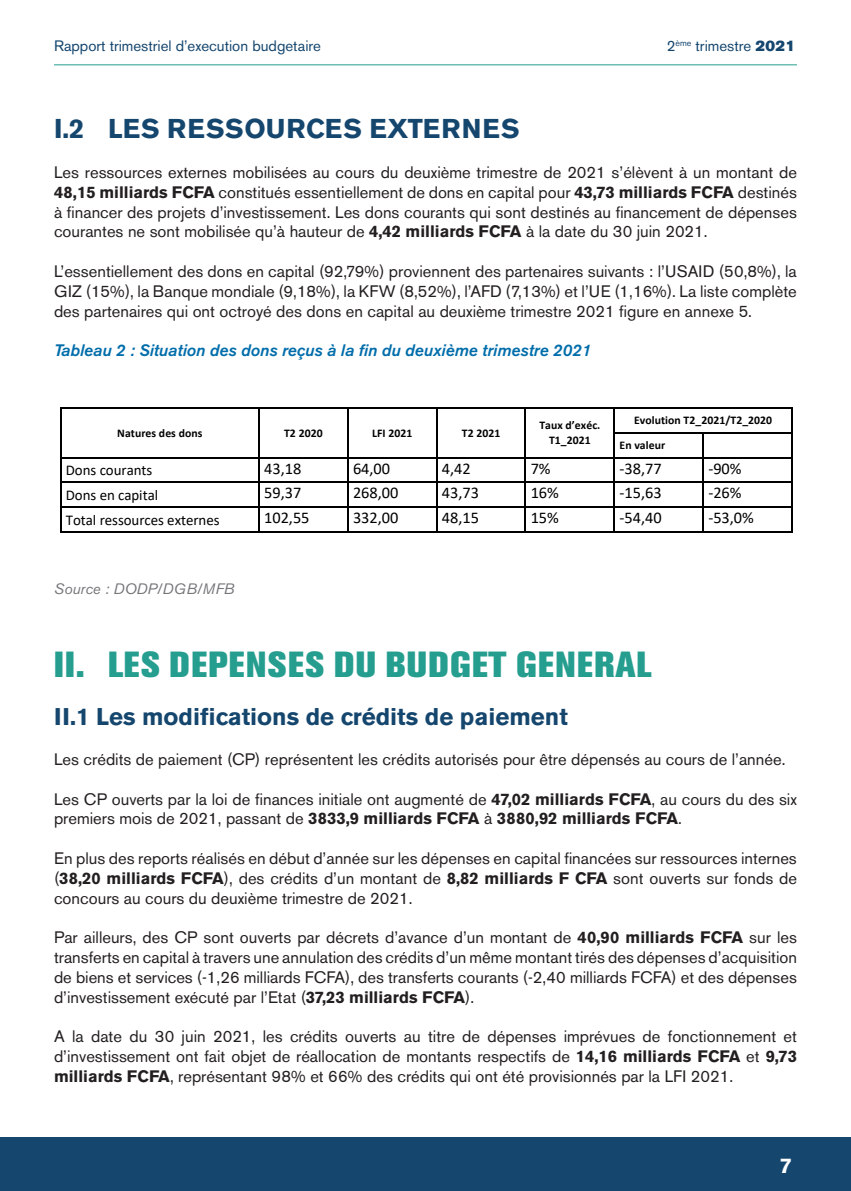
<style>
.page{position:relative;width:851px;height:1191px;background:#fff}
.page>*{position:absolute;margin:0;border:0;box-sizing:border-box;transform-origin:0 0}
.t1{font:800 36px "Akzidenz Grotesk BE";letter-spacing:.04em;color:#259e8f}
.t2{font:700 27px "Akzidenz Grotesk BE";letter-spacing:.03em;color:#15466e}
.t3{font:700 24px "Akzidenz Grotesk BE";color:#15466e}
.t4{font:700 21px "Akzidenz Grotesk BE";color:#fff}
.t5{font:16.5px/19.8px "Akzidenz Grotesk BE";color:#231f20;text-align:justify}
.t6{font:italic 500 16.5px "Akzidenz Grotesk BE";color:#006daa}
.t7{font:16.35px "Calibri";color:#000}
.t8{font:15px "Akzidenz Grotesk BE";color:#15466e}
.t9{font:italic 15px "Akzidenz Grotesk BE";color:#757679}
.t10{font:14.85px "Calibri";letter-spacing:-.005em;color:#000}
.t11{font:700 11.7px/14.5px "Calibri";letter-spacing:.005em;color:#000;text-align:center}
.t12{font:700 11.7px "Arial";letter-spacing:.005em;color:#000}
.t13{font:italic 10.35px "Arial";letter-spacing:.005em;color:#000}
.s1{font-family:"Akzidenz Grotesk BE Super"}
.s2{font-weight:700}
</style>
<div class="page">
<div style="left:0;top:1136px;width:850px;height:55px;background:#15466e"></div>
<hr style="left:54px;top:65px;width:742px;height:1px;background:#259e8f">
<hr style="left:61px;top:407px;width:197px;height:1px;background:#000">
<hr style="left:259px;top:407px;width:88px;height:1px;background:#000">
<hr style="left:348px;top:407px;width:88px;height:1px;background:#000">
<hr style="left:437px;top:407px;width:87px;height:1px;background:#000">
<hr style="left:526px;top:407px;width:87px;height:1px;background:#000">
<hr style="left:615px;top:407px;width:176px;height:1px;background:#000">
<hr style="left:524px;top:408px;width:2px;height:24px;background:#000">
<hr style="left:613px;top:408px;width:2px;height:24px;background:#000">
<hr style="left:615px;top:432px;width:87px;height:1px;background:#000">
<hr style="left:703px;top:432px;width:88px;height:1px;background:#000">
<hr style="left:524px;top:433px;width:2px;height:24px;background:#000">
<hr style="left:613px;top:433px;width:2px;height:24px;background:#000">
<hr style="left:61px;top:457px;width:197px;height:1px;background:#000">
<hr style="left:259px;top:457px;width:88px;height:1px;background:#000">
<hr style="left:348px;top:457px;width:88px;height:1px;background:#000">
<hr style="left:437px;top:457px;width:87px;height:1px;background:#000">
<hr style="left:526px;top:457px;width:87px;height:1px;background:#000">
<hr style="left:615px;top:457px;width:87px;height:1px;background:#000">
<hr style="left:703px;top:457px;width:88px;height:1px;background:#000">
<hr style="left:524px;top:458px;width:2px;height:23px;background:#000">
<hr style="left:613px;top:458px;width:2px;height:23px;background:#000">
<hr style="left:61px;top:481px;width:197px;height:2px;background:#000">
<hr style="left:259px;top:481px;width:88px;height:2px;background:#000">
<hr style="left:348px;top:481px;width:88px;height:2px;background:#000">
<hr style="left:437px;top:481px;width:87px;height:2px;background:#000">
<hr style="left:526px;top:481px;width:87px;height:2px;background:#000">
<hr style="left:615px;top:481px;width:87px;height:2px;background:#000">
<hr style="left:703px;top:481px;width:88px;height:2px;background:#000">
<hr style="left:524px;top:483px;width:2px;height:23px;background:#000">
<hr style="left:613px;top:483px;width:2px;height:23px;background:#000">
<hr style="left:61px;top:506px;width:197px;height:1px;background:#000">
<hr style="left:259px;top:506px;width:88px;height:1px;background:#000">
<hr style="left:348px;top:506px;width:88px;height:1px;background:#000">
<hr style="left:437px;top:506px;width:87px;height:1px;background:#000">
<hr style="left:526px;top:506px;width:87px;height:1px;background:#000">
<hr style="left:615px;top:506px;width:87px;height:1px;background:#000">
<hr style="left:703px;top:506px;width:88px;height:1px;background:#000">
<svg style="left:60px;top:407px;width:1px;height:125px"></svg>
<hr style="left:61px;top:531px;width:197px;height:1px;background:#000">
<svg style="left:258px;top:407px;width:1px;height:125px"></svg>
<hr style="left:259px;top:531px;width:88px;height:1px;background:#000">
<svg style="left:347px;top:407px;width:1px;height:125px"></svg>
<hr style="left:348px;top:531px;width:88px;height:1px;background:#000">
<svg style="left:436px;top:407px;width:1px;height:125px"></svg>
<hr style="left:437px;top:531px;width:87px;height:1px;background:#000">
<hr style="left:524px;top:507px;width:2px;height:24px;background:#000">
<hr style="left:526px;top:531px;width:87px;height:1px;background:#000">
<hr style="left:613px;top:507px;width:2px;height:24px;background:#000">
<hr style="left:615px;top:531px;width:87px;height:1px;background:#000">
<svg style="left:702px;top:432px;width:1px;height:100px"></svg>
<hr style="left:703px;top:531px;width:88px;height:1px;background:#000">
<svg style="left:791px;top:407px;width:1px;height:125px"></svg>
<p class="t8" style="left:54px;top:36px;width:268px">Rapport trimestriel d’execution budgetaire</p>
<p class="t8" style="left:666px;top:36px;width:130px">2<sup>ème</sup> trimestre <span class="s1">2021</span></p>
<p class="t2" style="left:54px;top:113px;width:467px">I.2 LES RESSOURCES EXTERNES</p>
<p class="t5" style="left:54px;top:162px;width:744px">Les ressources externes mobilisées au cours du deuxième trimestre de 2021 s’élèvent à un montant de <span class="s2">48,15 milliards FCFA</span> constitués essentiellement de dons en capital pour <span class="s2">43,73 milliards FCFA</span> destinés à financer des projets d’investissement. Les dons courants qui sont destinés au financement de dépenses courantes ne sont mobilisée qu’à hauteur de <span class="s2">4,42 milliards FCFA</span> à la date du 30 juin 2021.</p>
<p class="t5" style="left:54px;top:261px;width:744px">L’essentiellement des dons en capital (92,79%) proviennent des partenaires suivants : l’USAID (50,8%), la GIZ (15%), la Banque mondiale (9,18%), la KFW (8,52%), l’AFD (7,13%) et l’UE (1,16%). La liste complète des partenaires qui ont octroyé des dons en capital au deuxième trimestre 2021 figure en annexe 5.</p>
<p class="t6" style="left:54px;top:341px;width:538px">Tableau 2 : Situation des dons reçus à la fin du deuxième trimestre 2021</p>
<p class="t12" style="left:60px;top:286px;width:407px">Tableau 2 : Situation des dons reçus à la fin du deuxième trimestre 2021</p>
<p class="t11" style="left:117px;top:425px;width:87px">Natures des dons</p>
<p class="t11" style="left:284px;top:425px;width:40px">T2 2020</p>
<p class="t11" style="left:372px;top:425px;width:42px">LFI 2021</p>
<p class="t11" style="left:462px;top:425px;width:40px">T2 2021</p>
<p class="t11" style="left:539px;top:418px;width:62px">Taux d’exéc.<br>T1_2021</p>
<p class="t11" style="left:619px;top:407px;width:154px;line-height:24.9px;text-align:left;text-indent:15px">Evolution T2_2021/T2_2020<br>En valeur</p>
<p class="t10" style="left:66px;top:460px;width:88px">Dons courants</p>
<p class="t7" style="left:264px;top:457px;width:39px">43,18</p>
<p class="t7" style="left:353px;top:457px;width:39px">64,00</p>
<p class="t7" style="left:442px;top:457px;width:30px">4,42</p>
<p class="t7" style="left:530px;top:457px;width:21px">7%</p>
<p class="t7" style="left:619px;top:457px;width:44px">-38,77</p>
<p class="t7" style="left:708px;top:457px;width:35px">-90%</p>
<p class="t10" style="left:66px;top:484px;width:94px">Dons en capital</p>
<p class="t7" style="left:264px;top:481px;width:39px">59,37</p>
<p class="t7" style="left:353px;top:481px;width:47px">268,00</p>
<p class="t7" style="left:442px;top:481px;width:39px">43,73</p>
<p class="t7" style="left:530px;top:481px;width:30px">16%</p>
<p class="t7" style="left:619px;top:481px;width:44px">-15,63</p>
<p class="t7" style="left:708px;top:481px;width:35px">-26%</p>
<p class="t10" style="left:66px;top:509px;width:155px">Total ressources externes</p>
<p class="t7" style="left:264px;top:506px;width:47px">102,55</p>
<p class="t7" style="left:353px;top:506px;width:47px">332,00</p>
<p class="t7" style="left:442px;top:506px;width:39px">48,15</p>
<p class="t7" style="left:530px;top:506px;width:30px">15%</p>
<p class="t7" style="left:619px;top:506px;width:44px">-54,40</p>
<p class="t7" style="left:708px;top:506px;width:47px">-53,0%</p>
<p class="t9" style="left:54px;top:579px;width:182px">Source : DODP/DGB/MFB</p>
<p class="t1" style="left:54px;top:643px;width:598px">II. LES DEPENSES DU BUDGET GENERAL</p>
<p class="t3" style="left:54px;top:703px;width:515px">II.1 Les modifications de crédits de paiement</p>
<p class="t5" style="left:54px;top:749px;width:732px">Les crédits de paiement (CP) représentent les crédits autorisés pour être dépensés au cours de l’année.</p>
<p class="t5" style="left:54px;top:789px;width:744px">Les CP ouverts par la loi de finances initiale ont augmenté de <span class="s2">47,02 milliards FCFA</span>, au cours du des six premiers mois de 2021, passant de <span class="s2">3833,9 milliards FCFA</span> à <span class="s2">3880,92 milliards FCFA</span>.</p>
<p class="t5" style="left:54px;top:848px;width:744px">En plus des reports réalisés en début d’année sur les dépenses en capital financées sur ressources internes (<span class="s2">38,20 milliards FCFA</span>), des crédits d’un montant de <span class="s2">8,82 milliards F CFA</span> sont ouverts sur fonds de concours au cours du deuxième trimestre de 2021.</p>
<p class="t5" style="left:54px;top:927px;width:744px">Par ailleurs, des CP sont ouverts par décrets d’avance d’un montant de <span class="s2">40,90 milliards FCFA</span> sur les transferts en capital à travers une annulation des crédits d’un même montant tirés des dépenses d’acquisition de biens et services (-1,26 milliards FCFA), des transferts courants (-2,40 milliards FCFA) et des dépenses d’investissement exécuté par l’Etat (<span class="s2">37,23 milliards FCFA</span>).</p>
<p class="t5" style="left:54px;top:1026px;width:744px">A la date du 30 juin 2021, les crédits ouverts au titre de dépenses imprévues de fonctionnement et d’investissement ont fait objet de réallocation de montants respectifs de <span class="s2">14,16 milliards FCFA</span> et <span class="s2">9,73 milliards FCFA</span>, représentant 98% et 66% des crédits qui ont été provisionnés par la LFI 2021.</p>
<p class="t13" style="left:60px;top:758px;width:123px">Source : DODP/DGB/MFB</p>
<p class="t4" style="left:780px;top:1153px;width:13px">7</p>
</div>
